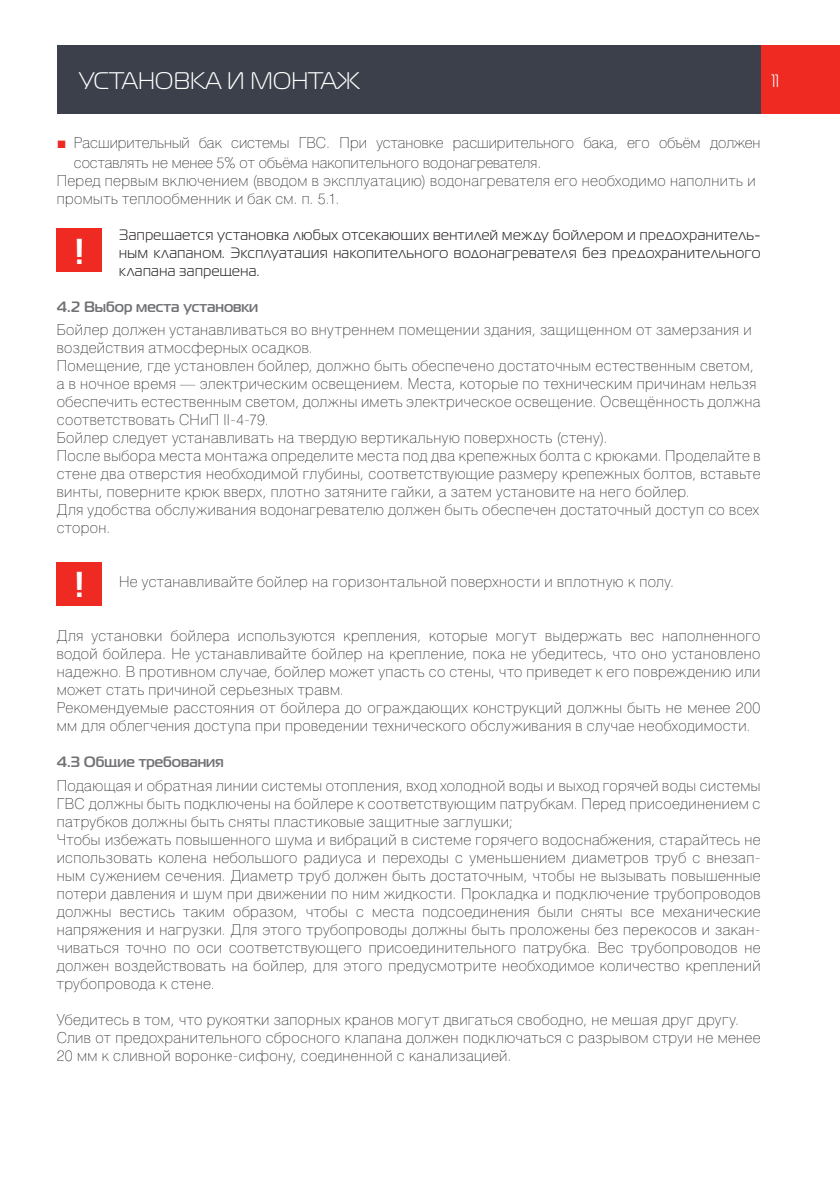
<style>
.page{position:relative;width:840px;height:1191px;background:#fff}
.page>*{position:absolute;margin:0;border:0;box-sizing:border-box;transform-origin:0 0}
.t1{font:700 36px "Magistral C";color:#fff}
.t2{font:24px "Magistral C";color:#fff}
.t3{font:18px "Magistral C";color:#fff}
.t4{font:100 15px/18px "Helios";letter-spacing:.03em;color:#231f20}
.t5{font:15px/18px "Magistral C";letter-spacing:.035em;color:#231f20;text-align:justify}
.t6{font:100 15px/20px "Helios";color:#231f20}
.t7{font:700 15px "Magistral C";color:#717275}
.s1{font-family:"Arial";font-weight:400;font-size:16px;color:#ee2a23}
</style>
<div class="page">
<div style="left:748px;top:45px;width:91px;height:68px;background:#ee2a23"></div>
<div style="left:57px;top:45px;width:703px;height:68px;background:#3b404a"></div>
<div style="left:57px;top:228px;width:45px;height:44px;background:#ee2a23"></div>
<div style="left:57px;top:561px;width:45px;height:44px;background:#ee2a23"></div>
<h2 class="t2" style="left:79px;top:68px;width:282px">УСТАНОВКА И МОНТАЖ</h2>
<p class="t3" style="left:771px;top:71px;width:9px">11</p>
<p class="t6" style="left:74px;top:132px;width:687px;text-indent:-17px"><span class="s1">■</span> Расширительный бак системы ГВС. При установке расширительного бака, его объём должен составлять не менее 5% от объёма накопительного водонагревателя.</p>
<p class="t4" style="left:57px;top:171px;width:700px">Перед первым включением (вводом в эксплуатацию) водонагревателя его необходимо наполнить и промыть теплообменник и бак см. п. 5.1.</p>
<h1 class="t1" style="left:75px;top:230px;width:11px">!</h1>
<p class="t5" style="left:119px;top:225px;width:642px">Запрещается установка любых отсекающих вентилей между бойлером и предохранитель&shy;ным клапаном. Эксплуатация накопительного водонагревателя без предохранительного клапана запрещена.</p>
<p class="t7" style="left:57px;top:297px;width:203px">4.2 Выбор места установки</p>
<p class="t4" style="left:57px;top:321px;width:705px">Бойлер должен устанавливаться во внутреннем помещении здания, защищенном от замерзания и воздействия атмосферных осадков.<br>Помещение, где установлен бойлер, должно быть обеспечено достаточным естественным светом, а в ночное время — электрическим освещением. Места, которые по техническим причинам нельзя обеспечить естественным светом, должны иметь электрическое освещение. Освещённость должна соответствовать СНиП II-4-79.<br>Бойлер следует устанавливать на твердую вертикальную поверхность (стену).<br>После выбора места монтажа определите места под два крепежных болта с крюками. Проделайте в стене два отверстия необходимой глубины, соответствующие размеру крепежных болтов, вставьте винты, поверните крюк вверх, плотно затяните гайки, а затем установите на него бойлер.<br>Для удобства обслуживания водонагревателю должен быть обеспечен достаточный доступ со всех сторон.</p>
<h1 class="t1" style="left:75px;top:563px;width:11px">!</h1>
<p class="t4" style="left:119px;top:573px;width:556px">Не устанавливайте бойлер на горизонтальной поверхности и вплотную к полу.</p>
<p class="t4" style="left:57px;top:627px;width:704px">Для установки бойлера используются крепления, которые могут выдержать вес наполненного водой бойлера. Не устанавливайте бойлер на крепление, пока не убедитесь, что оно установлено надежно. В противном случае, бойлер может упасть со стены, что приведет к его повреждению или может стать причиной серьезных травм.<br>Рекомендуемые расстояния от бойлера до ограждающих конструкций должны быть не менее 200 мм для облегчения доступа при проведении технического обслуживания в случае необходимости.</p>
<p class="t7" style="left:57px;top:753px;width:168px">4.3 Общие требования</p>
<p class="t4" style="left:57px;top:777px;width:705px">Подающая и обратная линии системы отопления, вход холодной воды и выход горячей воды системы ГВС должны быть подключены на бойлере к соответствующим патрубкам. Перед присоединением с патрубков должны быть сняты пластиковые защитные заглушки;<br>Чтобы избежать повышенного шума и вибраций в системе горячего водоснабжения, старайтесь не использовать колена небольшого радиуса и переходы с уменьшением диаметров труб с внезап&shy;ным сужением сечения. Диаметр труб должен быть достаточным, чтобы не вызывать повышенные потери давления и шум при движении по ним жидкости. Прокладка и подключение трубопроводов должны вестись таким образом, чтобы с места подсоединения были сняты все механические напряжения и нагрузки. Для этого трубопроводы должны быть проложены без перекосов и закан&shy;чиваться точно по оси соответствующего присоединительного патрубка. Вес трубопроводов не должен воздействовать на бойлер, для этого предусмотрите необходимое количество креплений трубопровода к стене.</p>
<p class="t4" style="left:57px;top:1011px;width:704px">Убедитесь в том, что рукоятки запорных кранов могут двигаться свободно, не мешая друг другу.<br>Слив от предохранительного сбросного клапана должен подключаться с разрывом струи не менее<br>20 мм к сливной воронке-сифону, соединенной с канализацией.</p>
</div>
